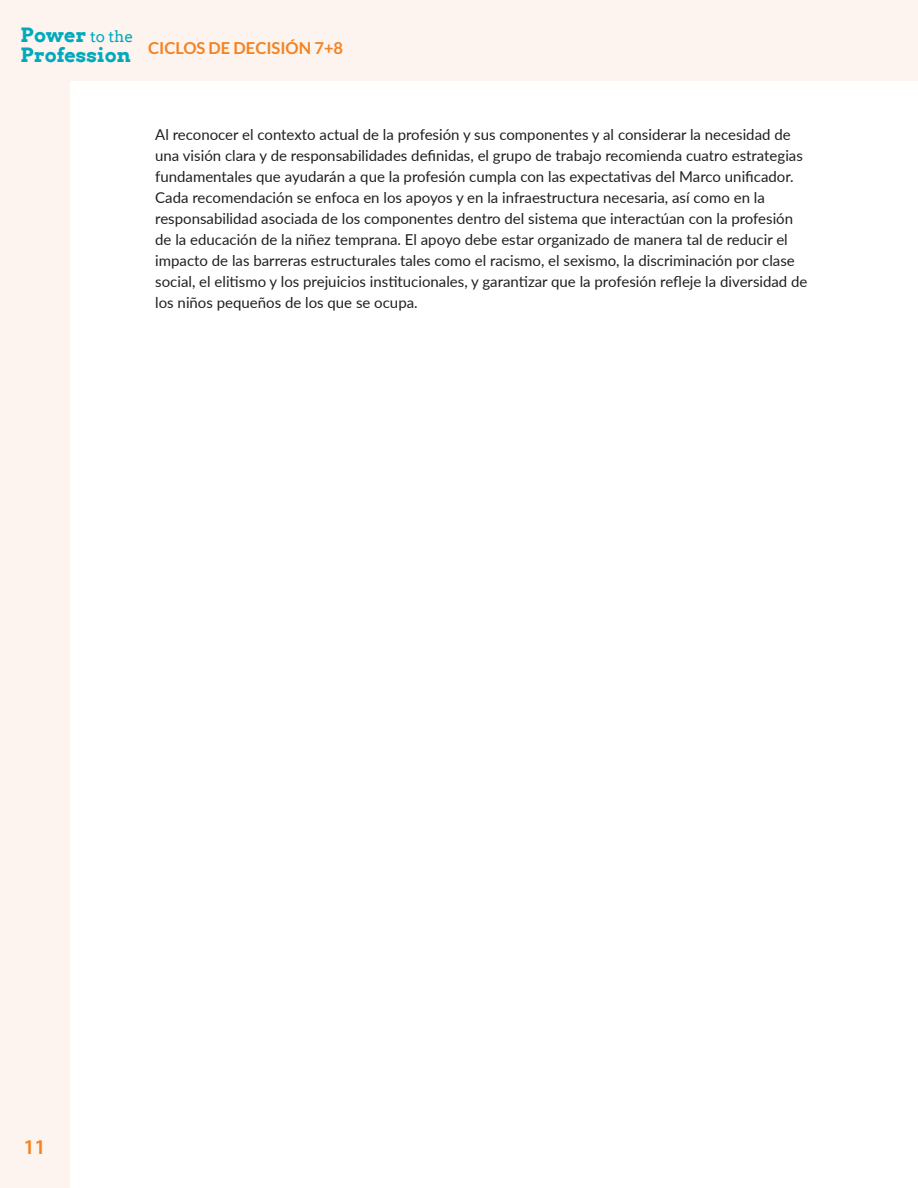
<style>
.page{position:relative;width:918px;height:1188px;background:#fff}
.page>*{position:absolute;margin:0;border:0;box-sizing:border-box;transform-origin:0 0}
.t1{font:600 21px "Myriad Pro";color:#f58220}
.t2{font:700 19.65px/19.8px "Arvo";color:#00aabc}
.t3{font:700 16.5px "Lato";color:#f58220}
.Body{font:15px/21px "Lato";color:#231f20}
.s1{font-weight:400;font-size:15.45px}
</style>
<div class="page">
<div style="left:0;top:0;width:69px;height:1188px;background:#fdf3ef"></div>
<div style="left:69px;top:0;width:849px;height:81px;background:#fdf3ef"></div>
<h2 class="t2" style="left:21px;top:25px;width:114px">Power <span class="s1">to the<br></span>Profession</h2>
<p class="t3" style="left:148px;top:38px;width:196px">CICLOS DE DECISIÓN 7+8</p>
<p class="Body" style="left:155px;top:124px;width:654px">Al reconocer el contexto actual de la profesión y sus componentes y al considerar la necesidad de una visión clara y de responsabilidades definidas, el grupo de trabajo recomienda cuatro estrategias fundamentales que ayudarán a que la profesión cumpla con las expectativas del Marco unificador.<br>Cada recomendación se enfoca en los apoyos y en la infraestructura necesaria, así como en la responsabilidad asociada de los componentes dentro del sistema que interactúan con la profesión de la educación de la niñez temprana. El apoyo debe estar organizado de manera tal de reducir el impacto de las barreras estructurales tales como el racismo, el sexismo, la discriminación por clase social, el elitismo y los prejuicios institucionales, y garantizar que la profesión refleje la diversidad de los niños pequeños de los que se ocupa.</p>
<h1 class="t1" style="left:23px;top:1134px;width:24px">11</h1>
</div>
